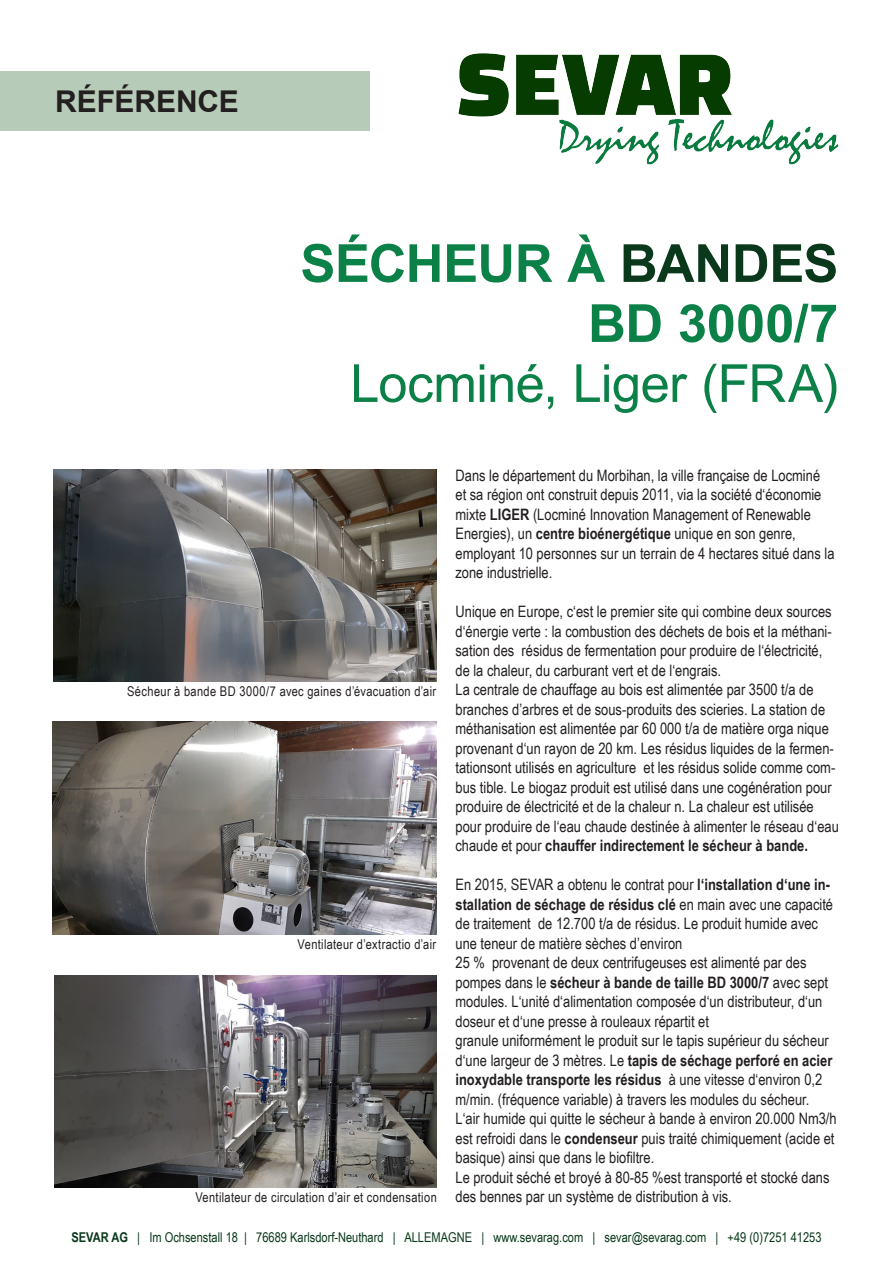
<style>
.page{position:relative;width:893px;height:1263px;background:#fff}
.page>*{position:absolute;margin:0;border:0;box-sizing:border-box;transform-origin:0 0}
.t1{font:700 52.5px "Arial";letter-spacing:-.01em;color:#0b8047}
.t2{font:52.5px "Arial";letter-spacing:-.015em;color:#0b8047}
.t3{font:700 30px "Arial";letter-spacing:-.005em;color:#231f20}
.t4{font:15.75px/19.5px "Arial Narrow";color:#231f20}
.Intro_tekst{font:13.5px "Arial Narrow";letter-spacing:.025em;color:#231f20}
.t5{font:13.5px "Arial Narrow";color:#09381a}
.s1{color:#09381a}
.s2{font-weight:700}
</style>
<div class="page">
<img style="left:458px;top:53px;width:381px;height:112px">
<div style="left:0;top:71px;width:370px;height:60px;background:#b7ccb8"></div>
<img style="left:53px;top:469px;width:384px;height:213px">
<img style="left:53px;top:722px;width:383px;height:212px">
<img style="left:54px;top:975px;width:383px;height:213px">
<h2 class="t3" style="left:55px;top:81px;width:185px">RÉFÉRENCE</h2>
<p class="t1" style="left:300px;top:229px;width:539px">SÉCHEUR À <span class="s1">BANDES</span></p>
<p class="t1" style="left:588px;top:289px;width:252px">BD 3000/7</p>
<p class="t2" style="left:350px;top:349px;width:490px">Locminé, Liger (FRA)</p>
<p class="Intro_tekst" style="left:127px;top:681px;width:310px">Sécheur à bande BD 3000/7 avec gaines d’évacuation d’air</p>
<p class="Intro_tekst" style="left:298px;top:934px;width:140px">Ventilateur d’extractio d’air</p>
<p class="Intro_tekst" style="left:195px;top:1187px;width:243px">Ventilateur de circulation d’air et condensation</p>
<p class="t4" style="left:455px;top:465px;width:381px">Dans le département du Morbihan, la ville française de Locminé et sa région ont construit depuis 2011, via la société d‘économie mixte <span class="s2">LIGER</span> (Locminé Innovation Management of Renewable Energies), un <span class="s2">centre bioénergétique</span> unique en son genre, employant 10 personnes sur un terrain de 4 hectares situé dans la zone industrielle.</p>
<p class="t4" style="left:455px;top:601px;width:378px">Unique en Europe, c‘est le premier site qui combine deux sources d‘énergie verte : la combustion des déchets de bois et la méthani&shy;sation des résidus de fermentation pour produire de l‘électricité, de la chaleur, du carburant vert et de l‘engrais.</p>
<p class="t4" style="left:455px;top:679px;width:385px">La centrale de chauffage au bois est alimentée par 3500 t/a de branches d’arbres et de sous-produits des scieries. La station de méthanisation est alimentée par 60 000 t/a de matière orga nique provenant d‘un rayon de 20 km. Les résidus liquides de la fermen&shy;tationsont utilisés en agriculture et les résidus solide comme com&shy;bus tible. Le biogaz produit est utilisé dans une cogénération pour produire de électricité et de la chaleur n. La chaleur est utilisée pour produire de l‘eau chaude destinée à alimenter le réseau d‘eau chaude et pour <span class="s2">chauffer indirectement le sécheur à bande.</span></p>
<p class="t4" style="left:455px;top:874px;width:379px">En 2015, SEVAR a obtenu le contrat pour <span class="s2">l‘installation d‘une in&shy;stallation de séchage de résidus clé</span> en main avec une capacité de traitement de 12.700 t/a de résidus. Le produit humide avec une teneur de matière sèches d’environ</p>
<p class="t4" style="left:455px;top:952px;width:374px">25 % provenant de deux centrifugeuses est alimenté par des pompes dans le <span class="s2">sécheur à bande de taille BD 3000/7</span> avec sept modules. L‘unité d‘alimentation composée d‘un distributeur, d‘un doseur et d‘une presse à rouleaux répartit et</p>
<p class="t4" style="left:455px;top:1030px;width:378px">granule uniformément le produit sur le tapis supérieur du sécheur d‘une largeur de 3 mètres. Le <span class="s2">tapis de séchage perforé en acier inoxydable transporte les résidus</span> à une vitesse d‘environ 0,2 m/min. (fréquence variable) à travers les modules du sécheur.</p>
<p class="t4" style="left:455px;top:1108px;width:383px">L‘air humide qui quitte le sécheur à bande à environ 20.000 Nm3/h est refroidi dans le <span class="s2">condenseur</span> puis traité chimiquement (acide et basique) ainsi que dans le biofiltre.</p>
<p class="t4" style="left:455px;top:1167px;width:376px">Le produit séché et broyé à 80-85 %est transporté et stocké dans des bennes par un système de distribution à vis.</p>
<p class="t5" style="left:71px;top:1227px;width:751px"><span class="s2">SEVAR AG</span> | Im Ochsenstall 18 | 76689 Karlsdorf-Neuthard | ALLEMAGNE | www.sevarag.com | sevar@sevarag.com | +49 (0)7251 41253</p>
</div>
